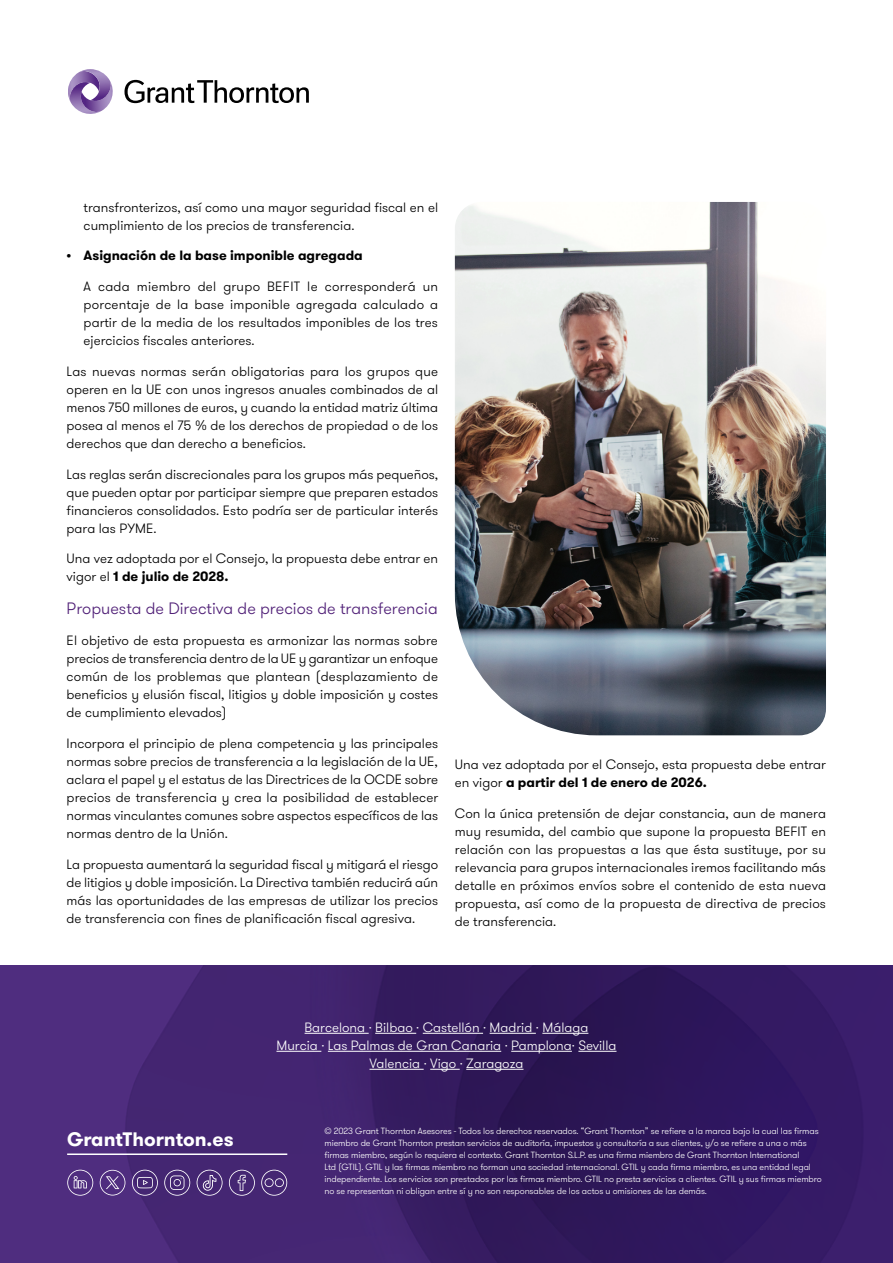
<style>
.page{position:relative;width:893px;height:1263px;background:#fff}
.page>*{position:absolute;margin:0;border:0;box-sizing:border-box;transform-origin:0 0}
.t1{font:700 19.5px "GT Walsheim Pro";color:#fff}
.t2{font:300 16.5px "GT Walsheim Pro";color:#512178}
.t3{font:300 13.5px/18px "GT Walsheim Pro";color:#000;text-align:justify}
.t4{font:300 13.5px/18px "GT Walsheim Pro";color:#fff;text-align:center}
.t5{font:700 13.5px "GT Walsheim Pro";color:#000}
.t6{font:300 9px/12px "GT Walsheim Pro";letter-spacing:-.01em;color:#fff}
.s1{font-weight:700}
</style>
<div class="page">
<svg style="left:124px;top:80px;width:185px;height:23px"></svg>
<svg style="left:68px;top:69px;width:45px;height:45px"></svg>
<img style="left:0;top:965px;width:893px;height:298px">
<img style="left:455px;top:202px;width:371px;height:533px">
<hr style="left:67px;top:1153px;width:220px;height:2px;background:#fff">
<svg style="left:229px;top:1170px;width:26px;height:26px"></svg>
<svg style="left:164px;top:1170px;width:26px;height:26px"></svg>
<svg style="left:67px;top:1170px;width:26px;height:26px"></svg>
<svg style="left:197px;top:1170px;width:26px;height:26px"></svg>
<svg style="left:261px;top:1170px;width:26px;height:26px"></svg>
<svg style="left:100px;top:1170px;width:25px;height:25px"></svg>
<svg style="left:132px;top:1170px;width:26px;height:26px"></svg>
<hr style="left:305px;top:1033px;width:64px;height:1px;background:#fff">
<hr style="left:375px;top:1033px;width:41px;height:1px;background:#fff">
<hr style="left:423px;top:1033px;width:60px;height:1px;background:#fff">
<hr style="left:490px;top:1033px;width:46px;height:1px;background:#fff">
<hr style="left:542px;top:1033px;width:46px;height:1px;background:#fff">
<hr style="left:276px;top:1051px;width:45px;height:1px;background:#fff">
<hr style="left:328px;top:1051px;width:173px;height:1px;background:#fff">
<hr style="left:511px;top:1051px;width:61px;height:1px;background:#fff">
<hr style="left:578px;top:1051px;width:38px;height:1px;background:#fff">
<hr style="left:369px;top:1069px;width:55px;height:1px;background:#fff">
<hr style="left:430px;top:1069px;width:30px;height:1px;background:#fff">
<hr style="left:466px;top:1069px;width:57px;height:1px;background:#fff">
<p class="t3" style="left:84px;top:198px;width:356px">transfronterizos, así como una mayor seguridad fiscal en el cumplimiento de los precios de transferencia.</p>
<p class="t5" style="left:67px;top:247px;width:298px">• Asignación de la base imponible agregada</p>
<p class="t3" style="left:84px;top:278px;width:356px">A cada miembro del grupo BEFIT le corresponderá un porcentaje de la base imponible agregada calculado a partir de la media de los resultados imponibles de los tres ejercicios fiscales anteriores.</p>
<p class="t3" style="left:67px;top:362px;width:373px">Las nuevas normas serán obligatorias para los grupos que operen en la UE con unos ingresos anuales combinados de al menos 750 millones de euros, y cuando la entidad matriz última posea al menos el 75 % de los derechos de propiedad o de los derechos que dan derecho a beneficios.</p>
<p class="t3" style="left:67px;top:465px;width:373px">Las reglas serán discrecionales para los grupos más pequeños, que pueden optar por participar siempre que preparen estados financieros consolidados. Esto podría ser de particular interés para las PYME.</p>
<p class="t3" style="left:67px;top:550px;width:373px">Una vez adoptada por el Consejo, la propuesta debe entrar en vigor el <span class="s1">1 de julio de 2028.</span></p>
<p class="t2" style="left:67px;top:598px;width:373px">Propuesta de Directiva de precios de transferencia</p>
<p class="t3" style="left:67px;top:632px;width:373px">El objetivo de esta propuesta es armonizar las normas sobre precios de transferencia dentro de la UE y garantizar un enfoque común de los problemas que plantean (desplazamiento de beneficios y elusión fiscal, litigios y doble imposición y costes de cumplimiento elevados)</p>
<p class="t3" style="left:67px;top:735px;width:373px">Incorpora el principio de plena competencia y las principales normas sobre precios de transferencia a la legislación de la UE, aclara el papel y el estatus de las Directrices de la OCDE sobre precios de transferencia y crea la posibilidad de establecer normas vinculantes comunes sobre aspectos específicos de las normas dentro de la Unión.</p>
<p class="t3" style="left:67px;top:855px;width:373px">La propuesta aumentará la seguridad fiscal y mitigará el riesgo de litigios y doble imposición. La Directiva también reducirá aún más las oportunidades de las empresas de utilizar los precios de transferencia con fines de planificación fiscal agresiva.</p>
<p class="t3" style="left:455px;top:756px;width:373px">Una vez adoptada por el Consejo, esta propuesta debe entrar en vigor <span class="s1">a partir del 1 de enero de 2026.</span></p>
<p class="t3" style="left:455px;top:805px;width:373px">Con la única pretensión de dejar constancia, aun de manera muy resumida, del cambio que supone la propuesta BEFIT en relación con las propuestas a las que ésta sustituye, por su relevancia para grupos internacionales iremos facilitando más detalle en próximos envíos sobre el contenido de esta nueva propuesta, así como de la propuesta de directiva de precios de transferencia.</p>
<h1 class="t1" style="left:67px;top:1126px;width:168px">GrantThornton.es</h1>
<p class="t4" style="left:276px;top:1018px;width:342px">Barcelona · Bilbao · Castellón · Madrid · Málaga<br>Murcia · Las Palmas de Gran Canaria · Pamplona· Sevilla<br>Valencia · Vigo · Zaragoza</p>
<p class="t6" style="left:324px;top:1125px;width:499px">© 2023 Grant Thornton Asesores - Todos los derechos reservados. “Grant Thornton” se refiere a la marca bajo la cual las firmas miembro de Grant Thornton prestan servicios de auditoría, impuestos y consultoría a sus clientes, y/o se refiere a una o más firmas miembro, según lo requiera el contexto. Grant Thornton S.L.P. es una firma miembro de Grant Thornton International<br>Ltd (GTIL). GTIL y las firmas miembro no forman una sociedad internacional. GTIL y cada firma miembro, es una entidad legal independiente. Los servicios son prestados por las firmas miembro. GTIL no presta servicios a clientes. GTIL y sus firmas miembro no se representan ni obligan entre sí y no son responsables de los actos u omisiones de las demás.</p>
</div>
